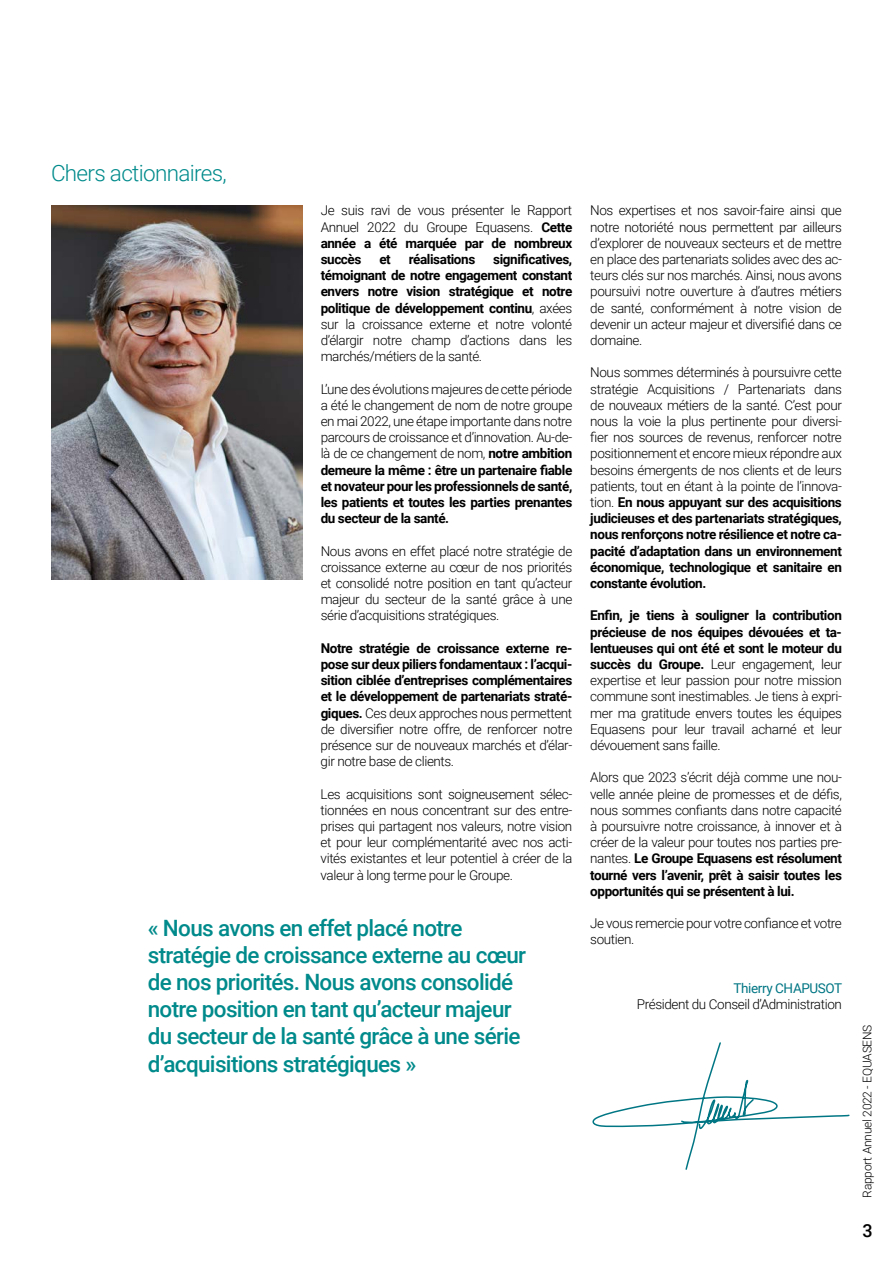
<style>
.page{position:relative;width:893px;height:1263px;background:#fff}
.page>*{position:absolute;margin:0;border:0;box-sizing:border-box;transform-origin:0 0}
.t1{font:500 22.5px/27px "Roboto";letter-spacing:-.03em;color:#008a8b}
.t2{font:300 22.5px "Roboto";letter-spacing:-.03em;color:#008a8b}
.t3{font:500 18px "Roboto";color:#000}
.t4{font:300 13.5px/16.2px "Roboto";letter-spacing:-.03em;color:#000;text-align:justify}
.t5{font:700 13.5px/16.2px "Roboto";letter-spacing:-.03em;color:#000;text-align:justify}
.t6{font:13.5px "Roboto";letter-spacing:-.03em;color:#007684}
.t7{font:300 12px "Roboto";letter-spacing:-.02em;color:#000}
.s1{font-weight:700}
.s2{font-weight:300}
</style>
<div class="page">
<svg style="left:592px;top:1042px;width:258px;height:128px"></svg>
<img style="left:51px;top:205px;width:251px;height:374px">
<h1 class="t2" style="left:51px;top:157px;width:177px">Chers actionnaires,</h1>
<p class="t4" style="left:321px;top:202px;width:253px">Je suis ravi de vous présenter le Rapport Annuel 2022 du Groupe Equasens. <span class="s1">Cette année a été marquée par de nombreux succès</span></p>
<p class="t5" style="left:321px;top:250px;width:253px;text-indent:173px">significatives, témoignant de notre engagement constant envers notre vision stratégique et notre politique de développement continu<span class="s2">, axées sur la croissance externe et notre volonté d’élargir notre champ d’actions dans les marchés/métiers de la santé.</span></p>
<p class="t4" style="left:321px;top:380px;width:253px">L’une des évolutions majeures de cette période a été le changement de nom de notre groupe en mai 2022, une étape importante dans notre parcours de croissance et d’innovation. Au-de&shy;là de ce changement de nom, <span class="s1">notre ambition demeure la même : être un partenaire fiable et novateur pour les professionnels de santé, les patients et toutes les parties prenantes du secteur de la santé.</span></p>
<p class="t4" style="left:321px;top:542px;width:253px">Nous avons en effet placé notre stratégie de croissance externe au cœur de nos priorités et consolidé notre position en tant qu’acteur majeur du secteur de la santé grâce à une série d’acquisitions stratégiques.</p>
<p class="t5" style="left:321px;top:639px;width:253px">Notre stratégie de croissance externe re&shy;pose sur deux piliers fondamentaux : l’acqui&shy;sition ciblée d’entreprises complémentaires et le développement de partenariats straté&shy;giques. <span class="s2">Ces deux approches nous permettent de diversifier notre offre, de renforcer notre présence sur de nouveaux marchés et d’élar&shy;gir notre base de clients.</span></p>
<p class="t4" style="left:321px;top:785px;width:253px">Les acquisitions sont soigneusement sélec&shy;tionnées en nous concentrant sur des entre&shy;prises qui partagent nos valeurs, notre vision et pour leur complémentarité avec nos acti&shy;vités existantes et leur potentiel à créer de la valeur à long terme pour le Groupe.</p>
<h1 class="t1" style="left:148px;top:914px;width:380px">« Nous avons en effet placé notre stratégie de croissance externe au cœur de nos priorités. Nous avons consolidé notre position en tant qu’acteur majeur du secteur de la santé grâce à une série d’acquisitions stratégiques »</h1>
<p class="t5" style="left:379px;top:250px;width:13px">et</p>
<p class="t5" style="left:409px;top:250px;width:68px">réalisations</p>
<p class="t4" style="left:590px;top:202px;width:253px">Nos expertises et nos savoir-faire ainsi que notre notoriété nous permettent par ailleurs d’explorer de nouveaux secteurs et de mettre en place des partenariats solides avec des ac&shy;teurs clés sur nos marchés. Ainsi, nous avons poursuivi notre ouverture à d’autres métiers de santé, conformément à notre vision de devenir un acteur majeur et diversifié dans ce domaine.</p>
<p class="t4" style="left:590px;top:364px;width:253px">Nous sommes déterminés à poursuivre cette stratégie Acquisitions / Partenariats dans de nouveaux métiers de la santé. C’est pour nous la voie la plus pertinente pour diversi&shy;fier nos sources de revenus, renforcer notre positionnement et encore mieux répondre aux besoins émergents de nos clients et de leurs patients, tout en étant à la pointe de l’innova&shy;tion. <span class="s1">En nous appuyant sur des acquisitions judicieuses et des partenariats stratégiques, nous renforçons notre résilience et notre ca&shy;pacité d’adaptation dans un environnement économique, technologique et sanitaire en constante évolution.</span></p>
<p class="t4" style="left:590px;top:607px;width:253px"><span class="s1">Enfin, je tiens à souligner la contribution précieuse de nos équipes dévouées et ta&shy;lentueuses qui ont été et sont le moteur du succès du Groupe.</span> Leur engagement, leur expertise et leur passion pour notre mission commune sont inestimables. Je tiens à expri&shy;mer ma gratitude envers toutes les équipes Equasens pour leur travail acharné et leur dévouement sans faille.</p>
<p class="t4" style="left:590px;top:769px;width:253px">Alors que 2023 s’écrit déjà comme une nou&shy;velle année pleine de promesses et de défis, nous sommes confiants dans notre capacité à poursuivre notre croissance, à innover et à créer de la valeur pour toutes nos parties pre&shy;nantes. <span class="s1">Le Groupe Equasens est résolument tourné vers l’avenir, prêt à saisir toutes les opportunités qui se présentent à lui.</span></p>
<p class="t4" style="left:590px;top:915px;width:253px">Je vous remercie pour votre confiance et votre soutien.</p>
<p class="t6" style="left:734px;top:979px;width:110px">Thierry CHAPUSOT</p>
<p class="t4" style="left:637px;top:996px;width:207px">Président du Conseil d’Administration</p>
<p class="t7" style="left:859px;top:1197px;width:174px;rotate:-90deg">Rapport Annuel 2022 - EQUASENS</p>
<h2 class="t3" style="left:862px;top:1218px;width:12px">3</h2>
</div>
